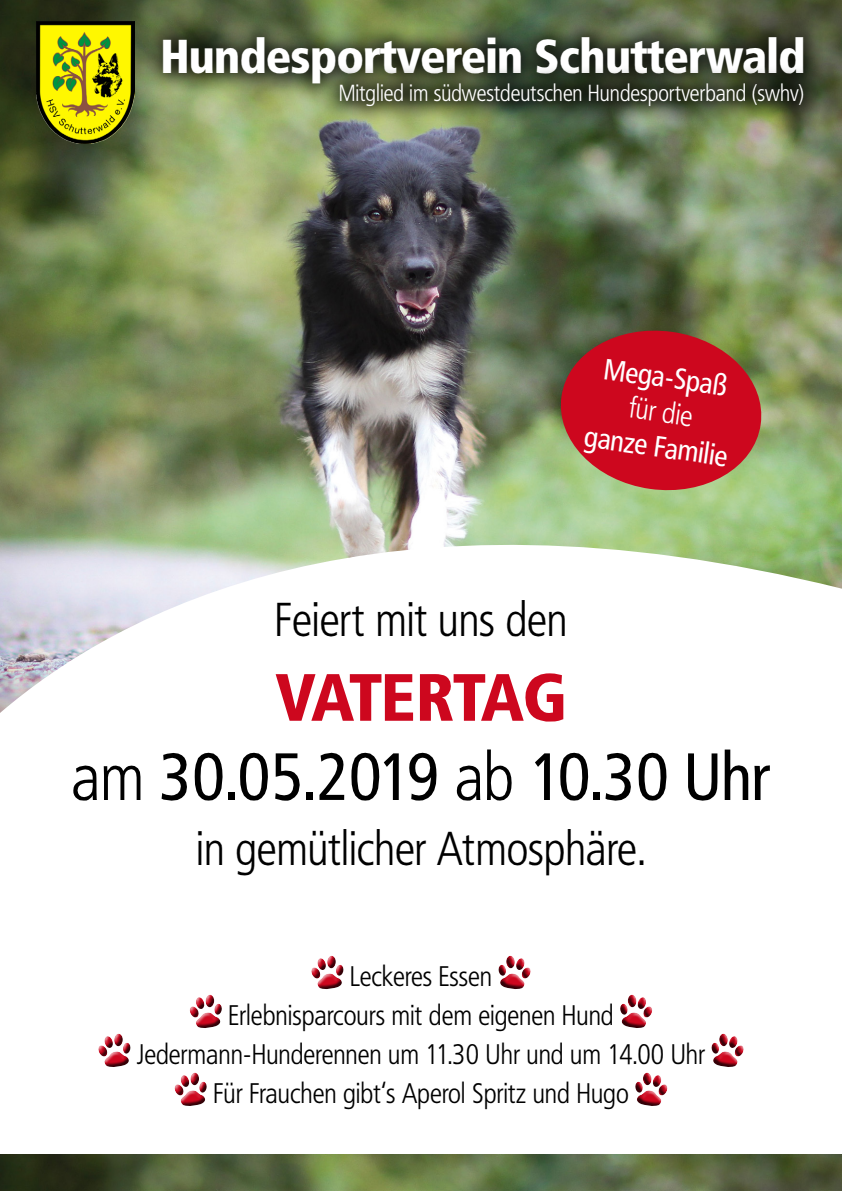
<style>
.page{position:relative;width:842px;height:1191px;background:#fff}
.page>*{position:absolute;margin:0;border:0;box-sizing:border-box;transform-origin:0 0}
.t1{font:66px/79.2px "Frutiger Condensed BQ";color:#000;text-align:center}
.t2{font:300 47px "Frutiger Condensed BQ";color:#000}
.t3{font:900 47px "Frutiger Condensed BQ";color:#fff}
.t4{font:29.1px "Frutiger Condensed BQ";color:#fff}
.t5{font:300 29.1px "Frutiger Condensed BQ";color:#fff}
.t6{font:300 28px/39px "Frutiger Condensed BQ";color:#000;text-align:center}
.t7{font:300 23px "Frutiger Condensed BQ";color:#fff}
.s1{font-weight:900;color:#cd071e}
.s2{font-weight:300}
</style>
<div class="page">
<img style="left:0;top:0;width:842px;height:713px">
<img style="left:0;top:1154px;width:842px;height:37px">
<svg style="left:311px;top:955px;width:33px;height:34px"></svg>
<svg style="left:498px;top:955px;width:33px;height:34px"></svg>
<svg style="left:189px;top:994px;width:33px;height:34px"></svg>
<svg style="left:620px;top:994px;width:33px;height:34px"></svg>
<svg style="left:98px;top:1033px;width:33px;height:34px"></svg>
<svg style="left:711px;top:1033px;width:33px;height:34px"></svg>
<svg style="left:174px;top:1072px;width:33px;height:34px"></svg>
<svg style="left:635px;top:1072px;width:33px;height:34px"></svg>
<div style="left:141px;top:15px;width:682px;height:88px;background:#000;opacity:.77"></div>
<div style="left:318px;top:60px;width:504px;height:64px;background:#000;opacity:.77"></div>
<img style="left:37px;top:21px;width:98px;height:123px">
<svg style="left:555px;top:324px;width:212px;height:172px;background:#b63635"></svg>
<h2 class="t3" style="left:161px;top:28px;width:646px">Hundesportverein Schutterwald</h2>
<p class="t7" style="left:339px;top:79px;width:467px">Mitglied im südwestdeutschen Hundesportverband (swhv)</p>
<p class="t4" style="left:607px;top:350px;width:126px;rotate:8deg">Mega-Spaß</p>
<p class="t5" style="left:631px;top:390px;width:66px;rotate:8deg">für die</p>
<p class="t4" style="left:587px;top:418px;width:146px;rotate:8deg">ganze Familie</p>
<h2 class="t2" style="left:275px;top:592px;width:294px">Feiert mit uns den</h2>
<h1 class="t1" style="left:71px;top:657px;width:701px"><span class="s1">VATERTAG<br></span><span class="s2">am</span> 30.05.2019 <span class="s2">ab</span> 10.30 Uhr</h1>
<h2 class="t2" style="left:196px;top:821px;width:451px">in gemütlicher Atmosphäre.</h2>
<p class="t6" style="left:137px;top:957px;width:570px">Leckeres Essen<br>Erlebnisparcours mit dem eigenen Hund Jedermann-Hunderennen um 11.30 Uhr und um 14.00 Uhr Für Frauchen gibt‘s Aperol Spritz und Hugo</p>
</div>
